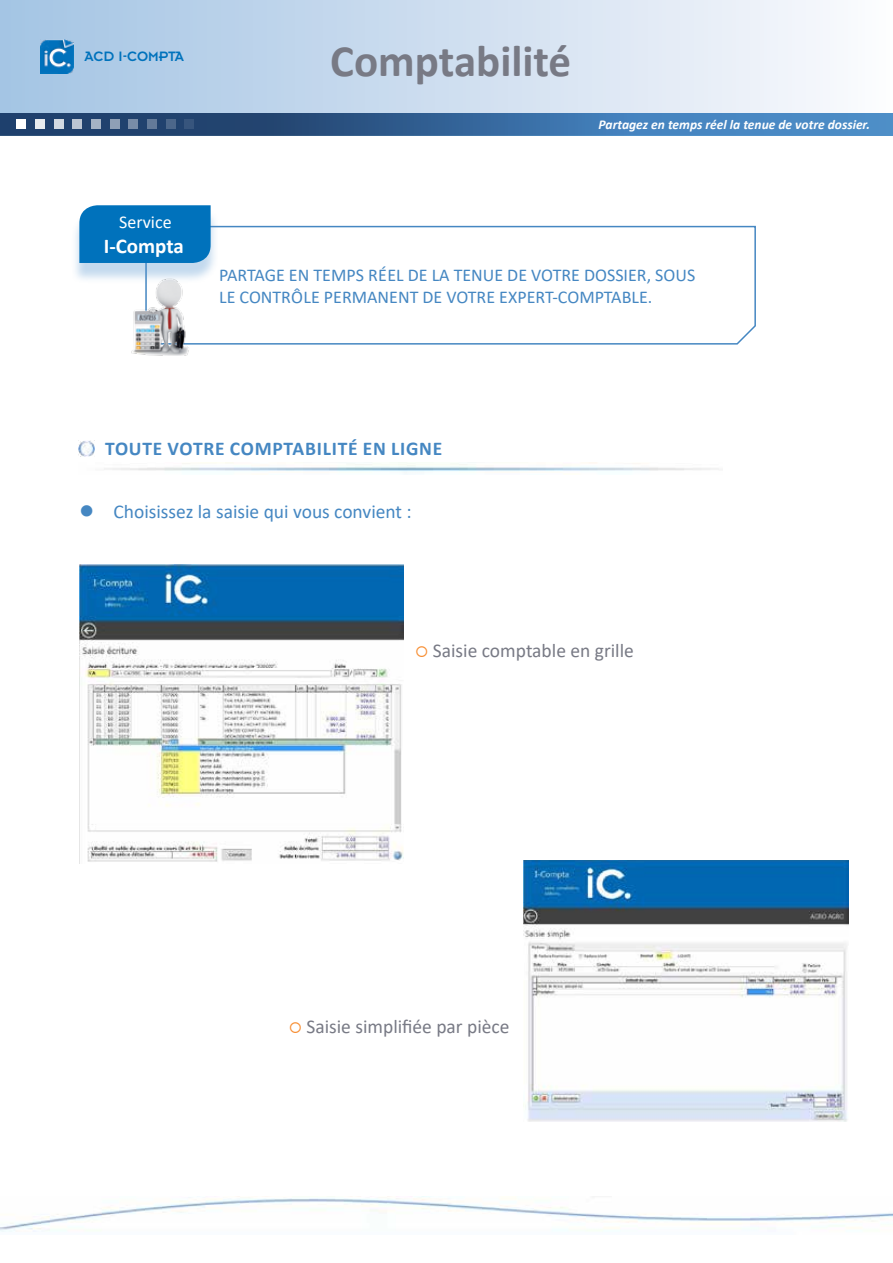
<style>
.page{position:relative;width:893px;height:1263px;background:#fff}
.page>*{position:absolute;margin:0;border:0;box-sizing:border-box;transform-origin:0 0}
.t1{font:700 45px "Calibri";color:#787a85}
.t2{font:700 21px "Calibri";color:#fff}
.t3{font:19.5px "Calibri";color:#787a85}
.t4{font:19.5px "Calibri";color:#4587c2}
.t5{font:700 19.5px "Calibri";letter-spacing:.04em;color:#4587c2}
.t6{font:18px/21.6px "Calibri";color:#4587c2}
.t7{font:18px "Calibri";color:#fff}
.t8{font:15px "Insignia LT Std";color:#0072bc}
.t9{font:italic 700 13.5px "Calibri";color:#fff}
.s1{color:#f78d31}
</style>
<div class="page">
<div style="left:0;top:0;width:893px;height:135px;background:linear-gradient(to right,#a2c3e3,#fbfafd)"></div>
<svg style="left:0;top:113px;width:893px;height:22px;background:#356699"></svg>
<div style="left:16px;top:119px;width:10px;height:10px;background:#fff"></div>
<div style="left:35px;top:119px;width:10px;height:10px;background:#e8ebf0"></div>
<div style="left:54px;top:119px;width:9px;height:10px;background:#d2d9e1"></div>
<div style="left:72px;top:119px;width:10px;height:10px;background:#bbc5d3"></div>
<div style="left:91px;top:119px;width:10px;height:10px;background:#a5b3c5"></div>
<div style="left:110px;top:119px;width:10px;height:10px;background:#8fa0b6"></div>
<div style="left:128px;top:119px;width:10px;height:10px;background:#788ca7"></div>
<div style="left:147px;top:119px;width:10px;height:10px;background:#637a99"></div>
<div style="left:166px;top:119px;width:10px;height:10px;background:#4c678a"></div>
<div style="left:184px;top:119px;width:10px;height:10px;background:#37557d"></div>
<svg style="left:191px;top:225px;width:565px;height:120px"></svg>
<img style="left:79px;top:565px;width:325px;height:298px">
<img style="left:524px;top:860px;width:324px;height:262px">
<img style="left:79px;top:440px;width:15px;height:16px">
<img style="left:131px;top:284px;width:60px;height:71px">
<img style="left:0;top:1198px;width:893px;height:34px">
<img style="left:41px;top:40px;width:33px;height:33px">
<div style="left:71px;top:210px;width:148px;height:74px;background:#4a8ecc;opacity:.33"></div>
<div style="left:79px;top:205px;width:132px;height:58px;background:#0072bc"></div>
<p class="t8" style="left:84px;top:48px;width:101px">ACD I-COMPTA</p>
<p class="t7" style="left:119px;top:210px;width:54px">Service</p>
<p class="t2" style="left:104px;top:232px;width:82px">I-Compta</p>
<h1 class="t1" style="left:330px;top:30px;width:242px">Comptabilité</h1>
<p class="t9" style="left:599px;top:115px;width:273px">Partagez en temps réel la tenue de votre dossier.</p>
<p class="t6" style="left:219px;top:264px;width:478px">PARTAGE EN TEMPS RÉEL DE LA TENUE DE VOTRE DOSSIER, SOUS<br>LE CONTRÔLE PERMANENT DE VOTRE EXPERT-COMPTABLE.</p>
<p class="t5" style="left:105px;top:435px;width:339px">TOUTE VOTRE COMPTABILITÉ EN LIGNE</p>
<p class="t4" style="left:79px;top:498px;width:334px">● Choisissez la saisie qui vous convient :</p>
<p class="t3" style="left:415px;top:637px;width:220px"><span class="s1">○</span> Saisie comptable en grille</p>
<p class="t3" style="left:289px;top:1013px;width:222px"><span class="s1">○</span> Saisie simplifiée par pièce</p>
</div>
